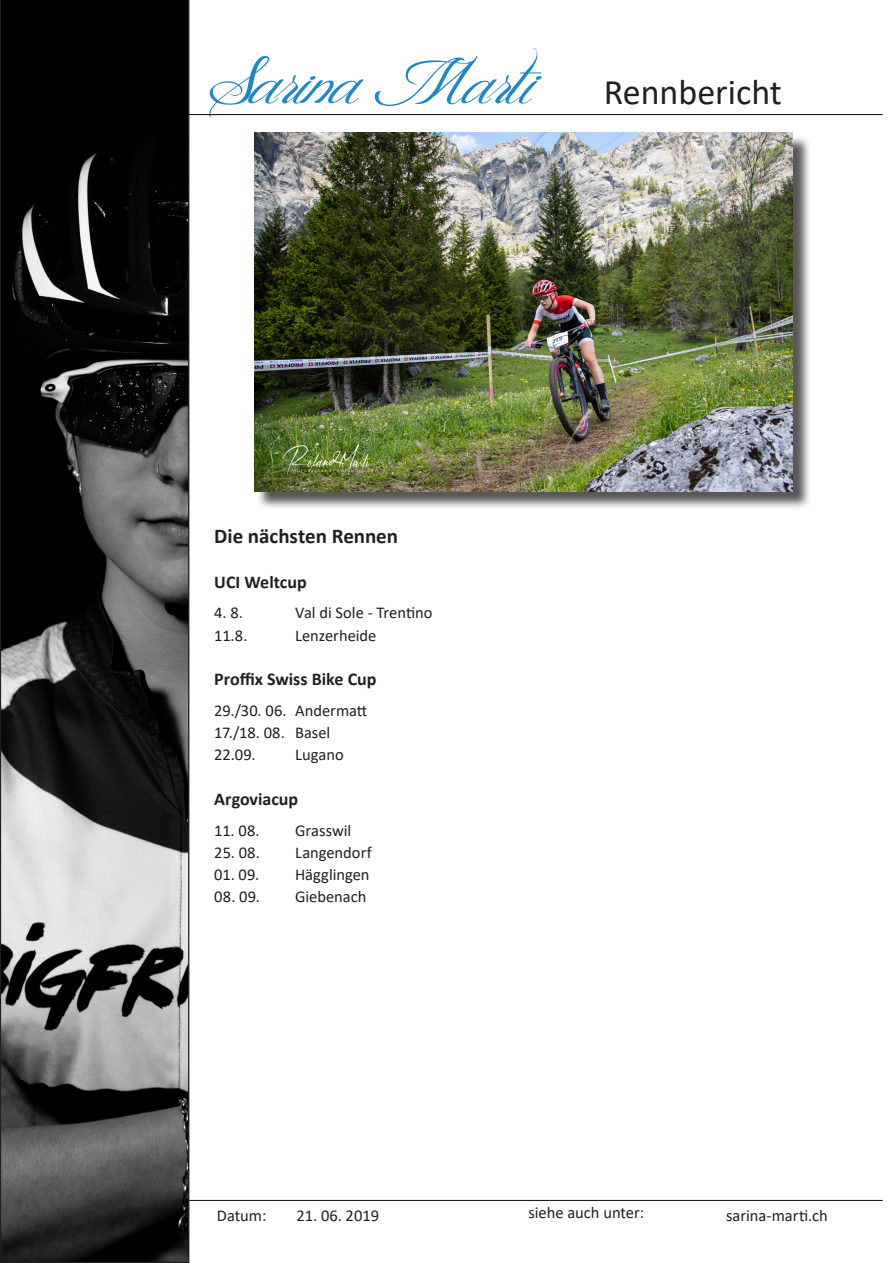
<style>
.page{position:relative;width:893px;height:1263px;background:#fff}
.page>*{position:absolute;margin:0;border:0;box-sizing:border-box;transform-origin:0 0}
.t1{font:96px "HEAVENGATE";color:#2188c6}
.t2{font:36px "Calibri";color:#231f20}
.tabelle-text{font:700 21px "Calibri";letter-spacing:-.005em;color:#231f20}
.tabelle-titel{font:700 18px "Calibri";letter-spacing:-.005em;color:#231f20}
.tabelle-text-2{font:16.5px "Calibri";color:#231f20}
.text-bericht{font:16.5px "Calibri";letter-spacing:-.005em;color:#231f20}
</style>
<div class="page">
<hr style="left:85px;top:1200px;width:798px;height:1px;background:#231f20">
<hr style="left:181px;top:114px;width:702px;height:1px;background:#231f20">
<svg style="left:0;top:0;width:189px;height:1263px;background:#3f3f3f"></svg>
<div style="left:256px;top:135px;width:555px;height:375px;background:#231f20;opacity:.75"></div>
<img style="left:254px;top:133px;width:539px;height:358px">
<h1 class="t1" style="left:209px;top:45px;width:323px">Sarina Marti</h1>
<h2 class="t2" style="left:604px;top:68px;width:180px">Rennbericht</h2>
<p class="tabelle-text" style="left:214px;top:521px;width:185px">Die nächsten Rennen</p>
<p class="tabelle-titel" style="left:214px;top:569px;width:94px">UCI Weltcup</p>
<p class="tabelle-text-2" style="left:214px;top:601px;width:30px">4. 8.</p>
<p class="tabelle-text-2" style="left:295px;top:601px;width:139px">Val di Sole - Trentino</p>
<p class="tabelle-text-2" style="left:214px;top:624px;width:35px">11.8.</p>
<p class="tabelle-text-2" style="left:295px;top:624px;width:83px">Lenzerheide</p>
<p class="tabelle-titel" style="left:214px;top:666px;width:164px">Proffix Swiss Bike Cup</p>
<p class="tabelle-text-2" style="left:214px;top:699px;width:155px">29./30. 06. Andermatt</p>
<p class="tabelle-text-2" style="left:214px;top:721px;width:118px">17./18. 08. Basel</p>
<p class="tabelle-text-2" style="left:214px;top:743px;width:43px">22.09.</p>
<p class="tabelle-text-2" style="left:295px;top:743px;width:50px">Lugano</p>
<p class="tabelle-titel" style="left:214px;top:786px;width:85px">Argoviacup</p>
<p class="tabelle-text-2" style="left:214px;top:819px;width:47px">11. 08.</p>
<p class="tabelle-text-2" style="left:295px;top:819px;width:58px">Grasswil</p>
<p class="tabelle-text-2" style="left:214px;top:841px;width:47px">25. 08.</p>
<p class="tabelle-text-2" style="left:295px;top:841px;width:78px">Langendorf</p>
<p class="tabelle-text-2" style="left:214px;top:863px;width:47px">01. 09.</p>
<p class="tabelle-text-2" style="left:295px;top:863px;width:76px">Hägglingen</p>
<p class="tabelle-text-2" style="left:214px;top:885px;width:47px">08. 09.</p>
<p class="tabelle-text-2" style="left:295px;top:885px;width:73px">Giebenach</p>
<p class="tabelle-text-2" style="left:217px;top:1204px;width:51px">Datum:</p>
<p class="tabelle-text-2" style="left:296px;top:1204px;width:84px">21. 06. 2019</p>
<p class="tabelle-text-2" style="left:528px;top:1201px;width:117px">siehe auch unter:</p>
<p class="text-bericht" style="left:726px;top:1204px;width:103px">sarina-marti.ch</p>
</div>
